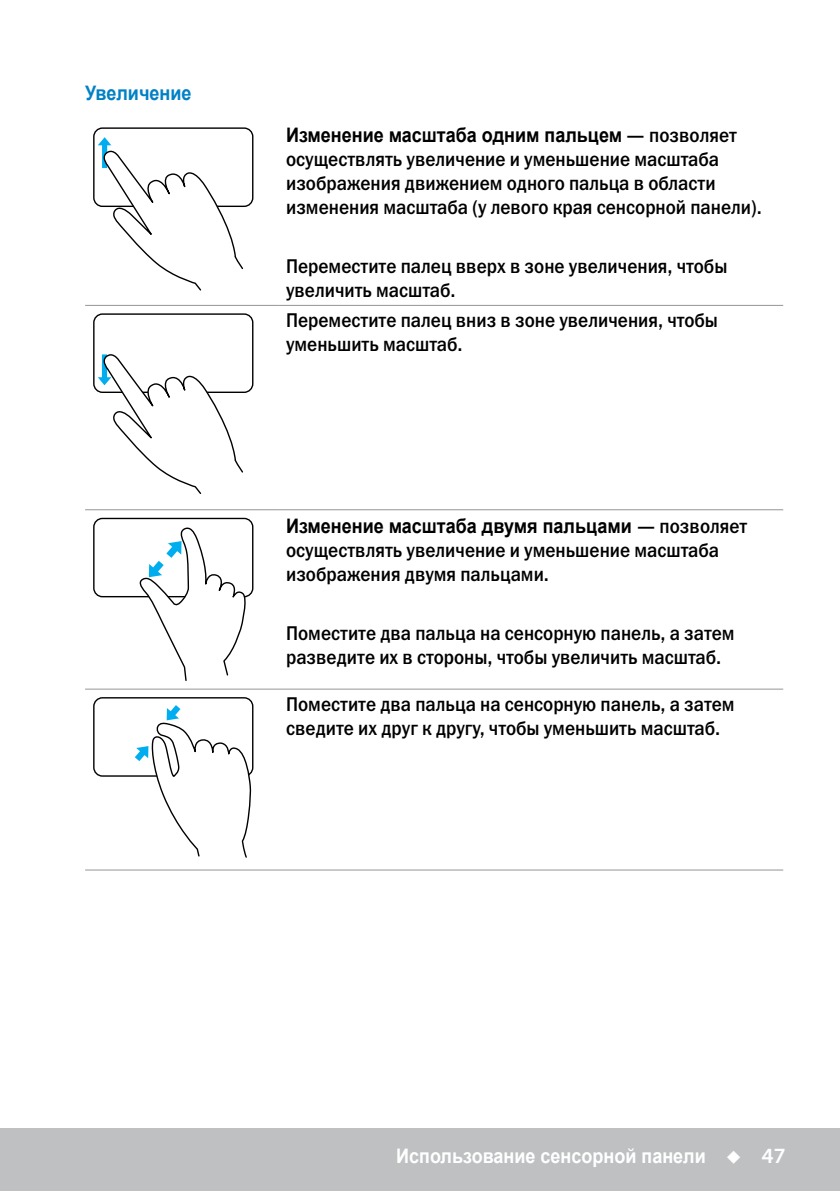
<style>
.page{position:relative;width:840px;height:1191px;background:#fff}
.page>*{position:absolute;margin:0;border:0;box-sizing:border-box;transform-origin:0 0}
.Table_Paragraph{font:20px/24px "Franklin Gothic Medium C";color:#000;scale:.9 1}
.t1{font:700 20px "Arial";color:#fff;scale:.9 1}
.Head3{font:700 20px "Arial";color:#0081c6;scale:.9 1}
.s1{font-family:"Arial";font-weight:700}
.s2{font-family:"Museo Sans For Dell 700";font-weight:400}
</style>
<div class="page">
<div style="left:0;top:1128px;width:839px;height:63px;background:#bec0c2"></div>
<hr style="left:85px;top:305px;width:193px;height:1px;background:#939598">
<hr style="left:278px;top:305px;width:504px;height:1px;background:#939598">
<hr style="left:85px;top:509px;width:193px;height:1px;background:#939598">
<hr style="left:278px;top:509px;width:504px;height:1px;background:#939598">
<hr style="left:85px;top:688px;width:193px;height:1px;background:#939598">
<hr style="left:278px;top:688px;width:504px;height:1px;background:#939598">
<hr style="left:85px;top:869px;width:193px;height:1px;background:#939598">
<hr style="left:278px;top:869px;width:504px;height:1px;background:#939598">
<div style="left:93px;top:127px;width:160px;height:80px;border:1px solid #000;border-radius:9px"></div>
<svg style="left:96px;top:137px;width:148px;height:154px"></svg>
<div style="left:93px;top:313px;width:160px;height:80px;border:1px solid #000;border-radius:9px"></div>
<svg style="left:96px;top:354px;width:148px;height:140px"></svg>
<div style="left:93px;top:518px;width:160px;height:79px;border:1px solid #000;border-radius:9px"></div>
<svg style="left:138px;top:527px;width:112px;height:154px"></svg>
<div style="left:93px;top:697px;width:160px;height:79px;border:1px solid #000;border-radius:9px"></div>
<svg style="left:134px;top:704px;width:118px;height:153px"></svg>
<p class="Head3" style="left:85px;top:80px;width:120px">Увеличение</p>
<p class="Table_Paragraph" style="left:286px;top:123px;width:530px"><span class="s1">Изменение масштаба одним пальцем</span> — позволяет осуществлять увеличение и уменьшение масштаба изображения движением одного пальца в области изменения масштаба (у левого края сенсорной панели).</p>
<p class="Table_Paragraph" style="left:286px;top:254px;width:491px">Переместите палец вверх в зоне увеличения, чтобы увеличить масштаб.</p>
<p class="Table_Paragraph" style="left:286px;top:308px;width:481px">Переместите палец вниз в зоне увеличения, чтобы уменьшить масштаб.</p>
<p class="Table_Paragraph" style="left:286px;top:514px;width:514px"><span class="s1">Изменение масштаба двумя пальцами</span> — позволяет осуществлять увеличение и уменьшение масштаба изображения двумя пальцами.</p>
<p class="Table_Paragraph" style="left:286px;top:621px;width:499px">Поместите два пальца на сенсорную панель, а затем разведите их в стороны, чтобы увеличить масштаб.</p>
<p class="Table_Paragraph" style="left:286px;top:692px;width:499px">Поместите два пальца на сенсорную панель, а затем сведите их друг к другу, чтобы уменьшить масштаб.</p>
<p class="t1" style="left:396px;top:1142px;width:433px">Использование сенсорной панели ◆ <span class="s2">47</span></p>
</div>
